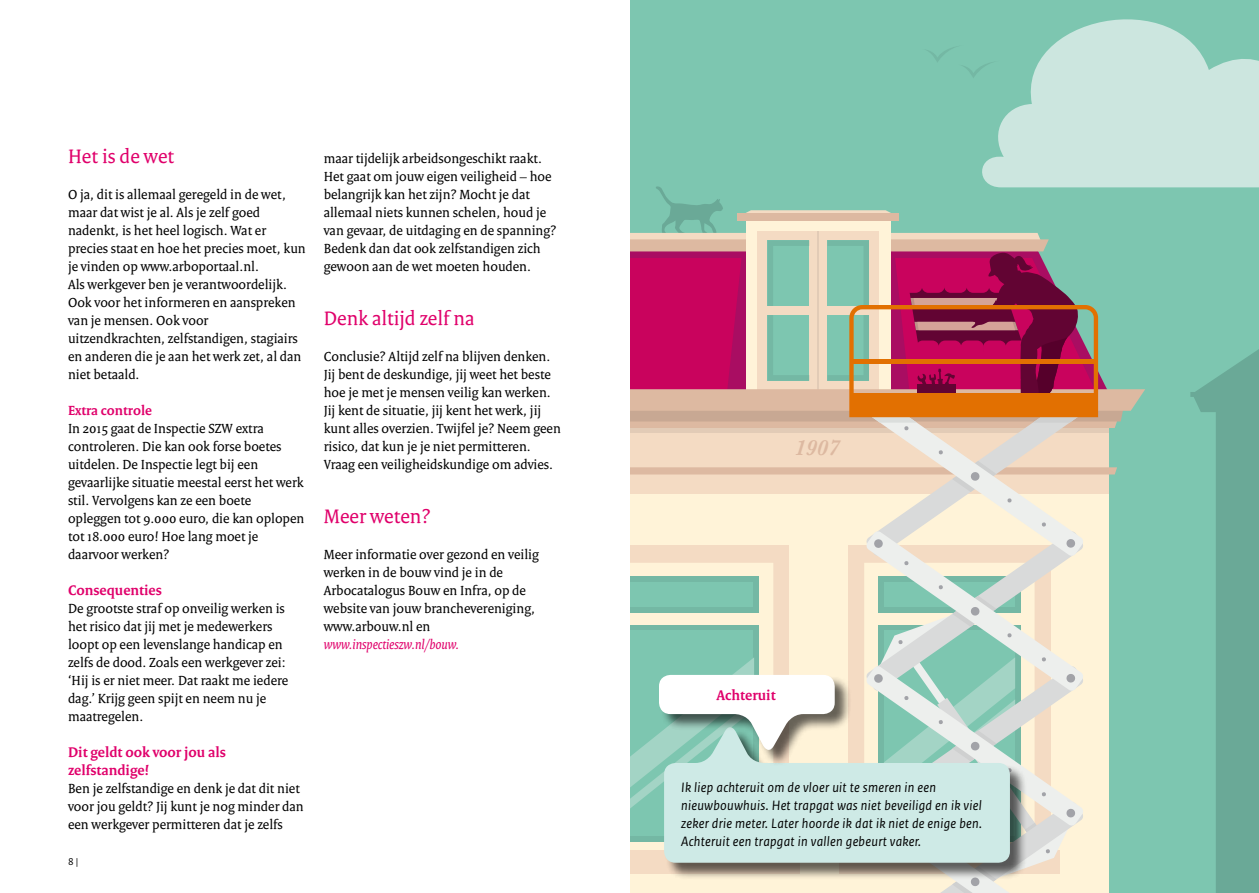
<style>
.page{position:relative;width:1259px;height:893px;background:#fff}
.page>*{position:absolute;margin:0;border:0;box-sizing:border-box;transform-origin:0 0}
.t1{font:italic 600 22.65px "Baskerville";color:#ddb9a1}
.t2{font:21px "Rijksoverheid Serif";color:#e0006b}
.t3{font:700 15px/18px "Rijksoverheid Serif";color:#e0006b}
.t4{font:14.25px/18px "Rijksoverheid Serif";color:#000}
.t5{font:italic 14.25px/18px "Rijksoverheid Sans Text";letter-spacing:.02em;color:#000}
.t6{font:italic 14.25px "Rijksoverheid Serif";color:#e0006b}
.t7{font:700 14.25px "Rijksoverheid Serif";color:#e0006b}
.t8{font:10.5px "Rijksoverheid Sans Text";color:#000}
</style>
<div class="page">
<div style="left:629px;top:0;width:630px;height:893px;background:#7dc6b0"></div>
<svg style="left:1190px;top:349px;width:69px;height:544px;fill:#6aa997"></svg>
<svg style="left:982px;top:19px;width:277px;height:168px;fill:#cce6df"></svg>
<svg style="left:927px;top:45px;width:73px;height:34px"></svg>
<hr style="left:629px;top:0;width:1px;height:893px;background:#fff">
<svg style="left:630px;top:186px;width:515px;height:707px"></svg>
<h2 class="t2" style="left:68px;top:143px;width:107px">Het is de wet</h2>
<p class="t4" style="left:68px;top:185px;width:239px">O ja, dit is allemaal geregeld in de wet, maar dat wist je al. Als je zelf goed nadenkt, is het heel logisch. Wat er precies staat en hoe het precies moet, kun je vinden op www.arboportaal.nl.<br>Als werkgever ben je verantwoordelijk.<br>Ook voor het informeren en aanspreken van je mensen. Ook voor uitzendkrachten, zelfstandigen, stagiairs en anderen die je aan het werk zet, al dan niet betaald.</p>
<p class="t7" style="left:68px;top:401px;width:85px">Extra controle</p>
<p class="t4" style="left:68px;top:419px;width:238px">In 2015 gaat de Inspectie SZW extra controleren. Die kan ook forse boetes uitdelen. De Inspectie legt bij een gevaarlijke situatie meestal eerst het werk stil. Vervolgens kan ze een boete opleggen tot 9.000 euro, die kan oplopen tot 18.000 euro! Hoe lang moet je daarvoor werken?</p>
<p class="t3" style="left:68px;top:581px;width:95px">Consequenties</p>
<p class="t4" style="left:68px;top:599px;width:222px">De grootste straf op onveilig werken is het risico dat jij met je medewerkers loopt op een levenslange handicap en zelfs de dood. Zoals een werkgever zei: ‘Hij is er niet meer. Dat raakt me iedere dag.’ Krijg geen spijt en neem nu je maatregelen.</p>
<p class="t3" style="left:68px;top:743px;width:159px">Dit geldt ook voor jou als zelfstandige!</p>
<p class="t4" style="left:68px;top:779px;width:237px">Ben je zelfstandige en denk je dat dit niet voor jou geldt? Jij kunt je nog minder dan een werkgever permitteren dat je zelfs</p>
<p class="t8" style="left:68px;top:855px;width:12px">8 |</p>
<p class="t4" style="left:324px;top:149px;width:234px">maar tijdelijk arbeidsongeschikt raakt.<br>Het gaat om jouw eigen veiligheid – hoe belangrijk kan het zijn? Mocht je dat allemaal niets kunnen schelen, houd je van gevaar, de uitdaging en de spanning?<br>Bedenk dan dat ook zelfstandigen zich gewoon aan de wet moeten houden.</p>
<h2 class="t2" style="left:324px;top:305px;width:152px">Denk altijd zelf na</h2>
<p class="t4" style="left:324px;top:347px;width:239px">Conclusie? Altijd zelf na blijven denken.<br>Jij bent de deskundige, jij weet het beste hoe je met je mensen veilig kan werken.<br>Jij kent de situatie, jij kent het werk, jij kunt alles overzien. Twijfel je? Neem geen risico, dat kun je je niet permitteren.<br>Vraag een veiligheidskundige om advies.</p>
<h2 class="t2" style="left:324px;top:503px;width:108px">Meer weten?</h2>
<p class="t4" style="left:324px;top:545px;width:217px">Meer informatie over gezond en veilig werken in de bouw vind je in de<br>Arbocatalogus Bouw en Infra, op de website van jouw branchevereniging, www.arbouw.nl en</p>
<p class="t6" style="left:324px;top:635px;width:137px">www.inspectieszw.nl/bouw.</p>
<h1 class="t1" style="left:794px;top:432px;width:47px">1907</h1>
<p class="t3" style="left:716px;top:686px;width:61px">Achteruit</p>
<p class="t5" style="left:681px;top:779px;width:302px">Ik liep achteruit om de vloer uit te smeren in een nieuwbouwhuis. Het trapgat was niet beveiligd en ik viel zeker drie meter. Later hoorde ik dat ik niet de enige ben.<br>Achteruit een trapgat in vallen gebeurt vaker.</p>
</div>
